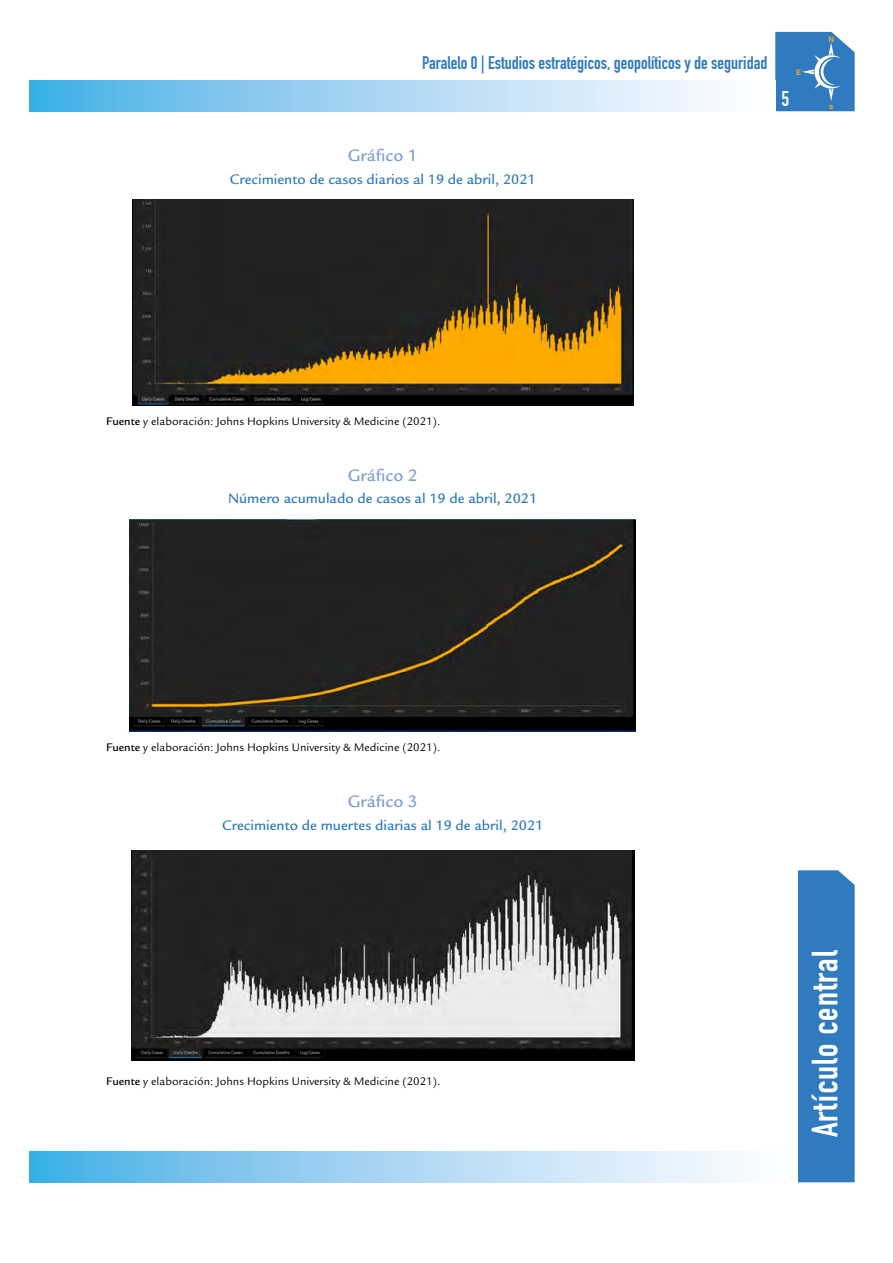
<style>
.page{position:relative;width:893px;height:1263px;background:#fff}
.page>*{position:absolute;margin:0;border:0;box-sizing:border-box;transform-origin:0 0}
.t1{font:36px "DIN Engschrift Std";letter-spacing:.03em;color:#fff}
.t2{font:21px "DIN Engschrift Std";color:#fff}
.t3{font:18px "DIN Engschrift Std";color:#307abf}
.t4{font:500 18px "Legacy Sans Std";color:#7c9fd3}
.t5{font:500 15px "Legacy Sans Std";color:#307abf}
.t6{font:12px "Legacy Sans Std";color:#000}
.t7{font:700 7.65px "Helvetica";color:#f7a823}
.s1{font-weight:500}
</style>
<div class="page">
<div style="left:798px;top:870px;width:57px;height:312px;background:#307abf"></div>
<svg style="left:30px;top:81px;width:687px;height:30px;background:#a2d4f2"></svg>
<svg style="left:30px;top:1152px;width:708px;height:30px;background:#a2d4f2"></svg>
<svg style="left:775px;top:32px;width:80px;height:79px;background:#4588c5"></svg>
<img style="left:132px;top:199px;width:501px;height:206px">
<img style="left:130px;top:519px;width:505px;height:213px">
<img style="left:131px;top:850px;width:503px;height:210px">
<h3 class="t3" style="left:422px;top:52px;width:347px">Paralelo 0 | Estudios estratégicos, geopolíticos y de seguridad</h3>
<h2 class="t2" style="left:782px;top:87px;width:9px">5</h2>
<p class="t7" style="left:796px;top:66px;width:7px">E</p>
<h3 class="t4" style="left:348px;top:145px;width:72px">Gráfico 1</h3>
<p class="t5" style="left:230px;top:170px;width:307px">Crecimiento de casos diarios al 19 de abril, 2021</p>
<p class="t7" style="left:828px;top:33px;width:7px">N</p>
<p class="t7" style="left:829px;top:100px;width:6px">s</p>
<p class="t6" style="left:106px;top:414px;width:336px"><span class="s1">Fuente</span> y elaboración: Johns Hopkins University &amp; Medicine (2021).</p>
<h3 class="t4" style="left:348px;top:465px;width:72px">Gráfico 2</h3>
<p class="t5" style="left:228px;top:490px;width:310px">Número acumulado de casos al 19 de abril, 2021</p>
<p class="t6" style="left:106px;top:740px;width:336px"><span class="s1">Fuente</span> y elaboración: Johns Hopkins University &amp; Medicine (2021).</p>
<h3 class="t4" style="left:348px;top:791px;width:72px">Gráfico 3</h3>
<p class="t5" style="left:222px;top:816px;width:323px">Crecimiento de muertes diarias al 19 de abril, 2021</p>
<p class="t6" style="left:106px;top:1074px;width:336px"><span class="s1">Fuente</span> y elaboración: Johns Hopkins University &amp; Medicine (2021).</p>
<h1 class="t1" style="left:804px;top:1137px;width:188px;rotate:-90deg">Artículo central</h1>
</div>
